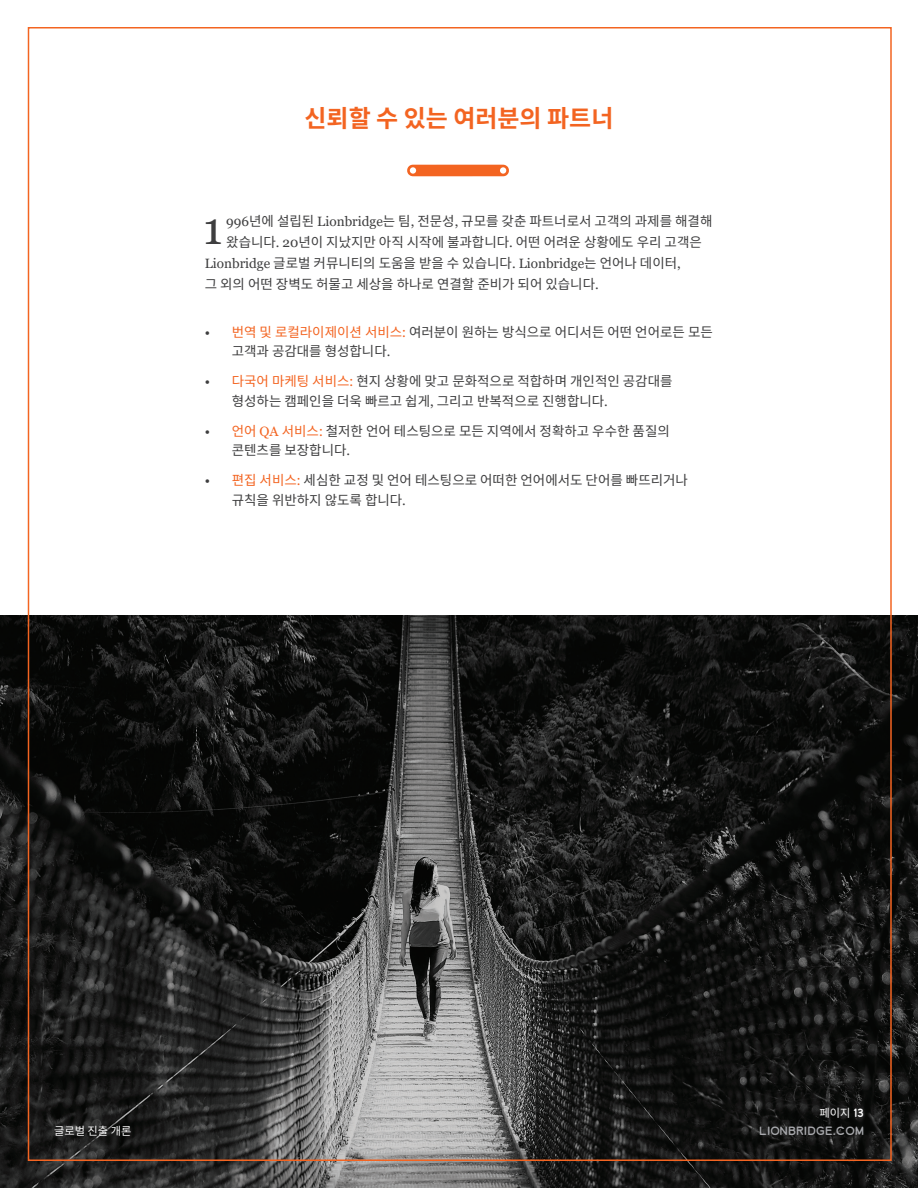
<style>
.page{position:relative;width:918px;height:1188px;background:#fff}
.page>*{position:absolute;margin:0;border:0;box-sizing:border-box;transform-origin:0 0}
.Lion_Body{font:45px "Georgia";color:#3e3e3f}
.Lion_Main_Title{font:700 24px "Noto Sans CJ Kkr";color:#f36421}
.Lion_Body-2{font:13.5px/19.5px "Noto Sans CJ Kkr";color:#3e3e3f}
.Lion_Intro{font:11.25px "Lionbridge Sans";color:#a8a9ad}
.Lion_Intro-2{font:11.25px "Noto Sans CJ Kkr";color:#fff}
.s1{font-family:"Georgia"}
.s2{color:#f36421}
.s3{font-family:"Georgia";color:#f36421}
.s4{font-family:"Lionbridge Sans"}
</style>
<div class="page">
<svg style="left:407px;top:165px;width:102px;height:11px"></svg>
<img style="left:0;top:616px;width:918px;height:572px">
<p class="Lion_Main_Title" style="left:305px;top:105px;width:310px">신뢰할 수 있는 여러분의 파트너</p>
<p class="Lion_Body" style="left:203px;top:201px;width:21px">1</p>
<p class="Lion_Body-2" style="left:226px;top:211px;width:488px"><span class="s1">996</span>년에 설립된 <span class="s1">Lionbridge</span>는 팀<span class="s1">,</span> 전문성<span class="s1">,</span> 규모를 갖춘 파트너로서 고객의 과제를 해결해</p>
<p class="Lion_Body-2" style="left:226px;top:232px;width:477px">왔습니다<span class="s1">. 20</span>년이 지났지만 아직 시작에 불과합니다<span class="s1">.</span> 어떤 어려운 상황에도 우리 고객은</p>
<p class="Lion_Body-2" style="left:205px;top:253px;width:478px"><span class="s1">Lionbridge</span> 글로벌 커뮤니티의 도움을 받을 수 있습니다<span class="s1">. Lionbridge</span>는 언어나 데이터<span class="s1">,</span></p>
<p class="Lion_Body-2" style="left:205px;top:274px;width:396px">그 외의 어떤 장벽도 허물고 세상을 하나로 연결할 준비가 되어 있습니다<span class="s1">.</span></p>
<p class="Lion_Body-2" style="left:232px;top:322px;width:483px;text-indent:-27px"><span class="s1">•</span> <span class="s2">번역 및 로컬라이제이션 서비스:</span> 여러분이 원하는 방식으로 어디서든 어떤 언어로든 모든 고객과 공감대를 형성합니다<span class="s1">.</span></p>
<p class="Lion_Body-2" style="left:232px;top:372px;width:442px;text-indent:-27px"><span class="s1">•</span> <span class="s2">다국어 마케팅 서비스:</span> 현지 상황에 맞고 문화적으로 적합하며 개인적인 공감대를 형성하는 캠페인을 더욱 빠르고 쉽게<span class="s1">,</span> 그리고 반복적으로 진행합니다<span class="s1">.</span></p>
<p class="Lion_Body-2" style="left:232px;top:421px;width:440px;text-indent:-27px"><span class="s1">•</span> <span class="s2">언어</span> <span class="s3">QA</span> <span class="s2">서비스:</span> 철저한 언어 테스팅으로 모든 지역에서 정확하고 우수한 품질의 콘텐츠를 보장합니다<span class="s1">.</span></p>
<p class="Lion_Body-2" style="left:232px;top:471px;width:458px;text-indent:-27px"><span class="s1">•</span> <span class="s2">편집 서비스:</span> 세심한 교정 및 언어 테스팅으로 어떠한 언어에서도 단어를 빠뜨리거나 규칙을 위반하지 않도록 합니다<span class="s1">.</span></p>
<p class="Lion_Intro-2" style="left:54px;top:1124px;width:79px">글로벌 진출 개론</p>
<p class="Lion_Intro-2" style="left:819px;top:1107px;width:46px">페이지 <span class="s4">13</span></p>
<p class="Lion_Intro" style="left:759px;top:1123px;width:106px">LIONBRIDGE.COM</p>
</div>
